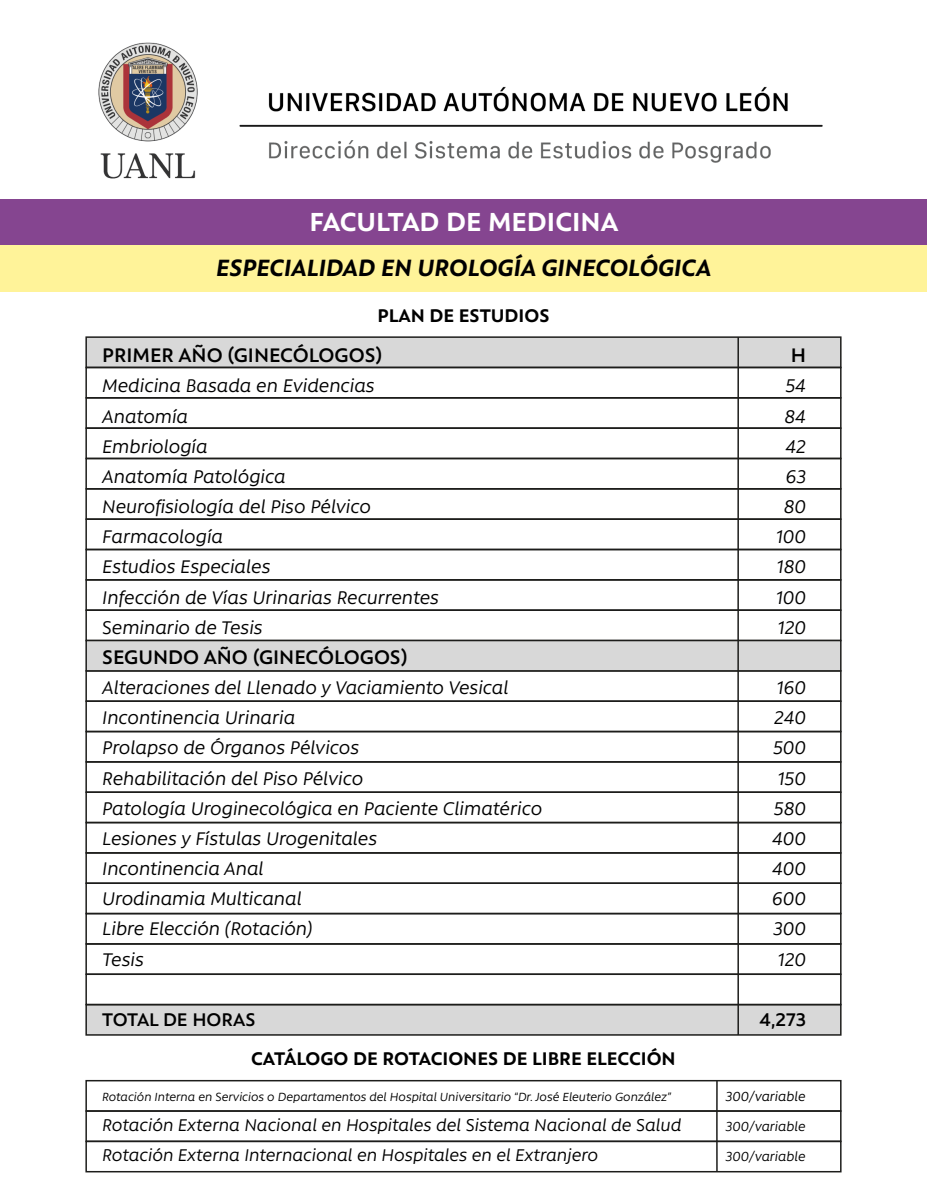
<style>
.page{position:relative;width:927px;height:1197px;background:#fff}
.page>*{position:absolute;margin:0;border:0;box-sizing:border-box;transform-origin:0 0}
.t1{font:700 30px "Rawson Pro";color:#fff}
.t2{font:italic 700 27px "Rawson Pro";color:#000}
.t3{font:600 22.5px "Rawson Pro";color:#000}
.t4{font:italic 21px "Rawson Pro";color:#000}
.t5{font:700 21px "Rawson Pro";color:#000}
.t6{font:600 21px "Rawson Pro";color:#000}
.t7{font:italic 19.5px "Rawson Pro";color:#000}
.t8{font:italic 15px "Rawson Pro";color:#000}
.t9{font:italic 13.5px "Rawson Pro";color:#000}
</style>
<div class="page">
<div style="left:85px;top:579px;width:756px;height:32px;border:2px solid #1d1d1b"></div>
<div style="left:85px;top:761px;width:756px;height:32px;border:2px solid #1d1d1b"></div>
<div style="left:85px;top:518px;width:756px;height:32px;border:2px solid #1d1d1b"></div>
<div style="left:85px;top:730px;width:756px;height:32px;border:2px solid #1d1d1b"></div>
<div style="left:85px;top:488px;width:756px;height:32px;border:2px solid #1d1d1b"></div>
<div style="left:85px;top:609px;width:756px;height:32px;border:2px solid #1d1d1b"></div>
<div style="left:85px;top:670px;width:756px;height:32px;border:2px solid #1d1d1b"></div>
<div style="left:85px;top:700px;width:756px;height:32px;border:2px solid #1d1d1b"></div>
<div style="left:85px;top:458px;width:756px;height:31px;border:2px solid #1d1d1b"></div>
<div style="left:85px;top:640px;width:756px;height:31px;background:#d8d8d8;border:2px solid #1d1d1b"></div>
<div style="left:85px;top:852px;width:756px;height:32px;border:2px solid #1d1d1b"></div>
<div style="left:85px;top:791px;width:756px;height:32px;border:2px solid #1d1d1b"></div>
<div style="left:85px;top:1003px;width:756px;height:32px;background:#d8d8d8;border:2px solid #1d1d1b"></div>
<div style="left:85px;top:973px;width:756px;height:32px;border:2px solid #1d1d1b"></div>
<div style="left:85px;top:943px;width:756px;height:32px;border:2px solid #1d1d1b"></div>
<div style="left:85px;top:882px;width:756px;height:32px;border:2px solid #1d1d1b"></div>
<div style="left:85px;top:336px;width:756px;height:32px;background:#d8d8d8;border:2px solid #1d1d1b"></div>
<img style="left:98px;top:42px;width:725px;height:137px">
<div style="left:85px;top:367px;width:756px;height:31px;border:2px solid #1d1d1b"></div>
<div style="left:85px;top:397px;width:756px;height:32px;border:2px solid #1d1d1b"></div>
<div style="left:85px;top:427px;width:756px;height:32px;border:2px solid #1d1d1b"></div>
<svg style="left:736px;top:336px;width:3px;height:700px"></svg>
<div style="left:0;top:199px;width:927px;height:46px;background:#854590"></div>
<div style="left:0;top:245px;width:927px;height:47px;background:#fff399"></div>
<div style="left:85px;top:1079px;width:756px;height:32px;border:2px solid #1d1d1b"></div>
<div style="left:85px;top:1110px;width:756px;height:32px;border:2px solid #1d1d1b"></div>
<div style="left:85px;top:1140px;width:756px;height:32px;border:2px solid #1d1d1b"></div>
<svg style="left:715px;top:1079px;width:3px;height:94px"></svg>
<h1 class="t1" style="left:309px;top:204px;width:310px">FACULTAD DE MEDICINA</h1>
<p class="t2" style="left:216px;top:252px;width:496px">ESPECIALIDAD EN UROLOGÍA GINECOLÓGICA</p>
<p class="t5" style="left:377px;top:303px;width:173px">PLAN DE ESTUDIOS</p>
<p class="t3" style="left:102px;top:342px;width:281px">PRIMER AÑO (GINECÓLOGOS)</p>
<p class="t3" style="left:790px;top:342px;width:17px">H</p>
<p class="t4" style="left:102px;top:374px;width:274px">Medicina Basada en Evidencias</p>
<p class="t4" style="left:785px;top:374px;width:22px">54</p>
<p class="t4" style="left:102px;top:405px;width:87px">Anatomía</p>
<p class="t4" style="left:784px;top:405px;width:23px">84</p>
<p class="t4" style="left:102px;top:435px;width:107px">Embriología</p>
<p class="t4" style="left:785px;top:435px;width:22px">42</p>
<p class="t4" style="left:102px;top:465px;width:185px">Anatomía Patológica</p>
<p class="t4" style="left:785px;top:465px;width:22px">63</p>
<p class="t4" style="left:102px;top:495px;width:270px">Neurofisiología del Piso Pélvico</p>
<p class="t4" style="left:783px;top:495px;width:24px">80</p>
<p class="t4" style="left:102px;top:525px;width:122px">Farmacología</p>
<p class="t4" style="left:776px;top:525px;width:32px">100</p>
<p class="t4" style="left:102px;top:555px;width:170px">Estudios Especiales</p>
<p class="t4" style="left:776px;top:555px;width:31px">180</p>
<p class="t4" style="left:102px;top:586px;width:338px">Infección de Vías Urinarias Recurrentes</p>
<p class="t4" style="left:776px;top:586px;width:32px">100</p>
<p class="t4" style="left:102px;top:616px;width:162px">Seminario de Tesis</p>
<p class="t4" style="left:777px;top:616px;width:30px">120</p>
<p class="t3" style="left:102px;top:644px;width:307px">SEGUNDO AÑO (GINECÓLOGOS)</p>
<p class="t4" style="left:102px;top:676px;width:408px">Alteraciones del Llenado y Vaciamiento Vesical</p>
<p class="t4" style="left:777px;top:676px;width:31px">160</p>
<p class="t4" style="left:102px;top:706px;width:194px">Incontinencia Urinaria</p>
<p class="t4" style="left:774px;top:706px;width:33px">240</p>
<p class="t4" style="left:102px;top:736px;width:258px">Prolapso de Órganos Pélvicos</p>
<p class="t4" style="left:773px;top:736px;width:35px">500</p>
<p class="t4" style="left:102px;top:766px;width:262px">Rehabilitación del Piso Pélvico</p>
<p class="t4" style="left:777px;top:766px;width:30px">150</p>
<p class="t4" style="left:102px;top:797px;width:441px">Patología Uroginecológica en Paciente Climatérico</p>
<p class="t4" style="left:773px;top:797px;width:34px">580</p>
<p class="t4" style="left:102px;top:827px;width:276px">Lesiones y Fístulas Urogenitales</p>
<p class="t4" style="left:772px;top:827px;width:35px">400</p>
<p class="t4" style="left:102px;top:857px;width:163px">Incontinencia Anal</p>
<p class="t4" style="left:772px;top:857px;width:35px">400</p>
<p class="t4" style="left:102px;top:887px;width:201px">Urodinamia Multicanal</p>
<p class="t4" style="left:772px;top:887px;width:35px">600</p>
<p class="t4" style="left:102px;top:917px;width:212px">Libre Elección (Rotación)</p>
<p class="t4" style="left:773px;top:917px;width:34px">300</p>
<p class="t4" style="left:102px;top:947px;width:43px">Tesis</p>
<p class="t4" style="left:777px;top:947px;width:30px">120</p>
<p class="t6" style="left:102px;top:1007px;width:155px">TOTAL DE HORAS</p>
<p class="t6" style="left:759px;top:1007px;width:48px">4,273</p>
<p class="t5" style="left:251px;top:1046px;width:426px">CATÁLOGO DE ROTACIONES DE LIBRE ELECCIÓN</p>
<p class="t9" style="left:102px;top:1089px;width:570px">Rotación Interna en Servicios o Departamentos del Hospital Universitario “Dr. José Eleuterio González”</p>
<p class="t8" style="left:725px;top:1088px;width:81px">300/variable</p>
<p class="t7" style="left:102px;top:1114px;width:580px">Rotación Externa Nacional en Hospitales del Sistema Nacional de Salud</p>
<p class="t8" style="left:725px;top:1118px;width:81px">300/variable</p>
<p class="t7" style="left:102px;top:1144px;width:497px">Rotación Externa Internacional en Hospitales en el Extranjero</p>
<p class="t8" style="left:725px;top:1148px;width:81px">300/variable</p>
</div>
